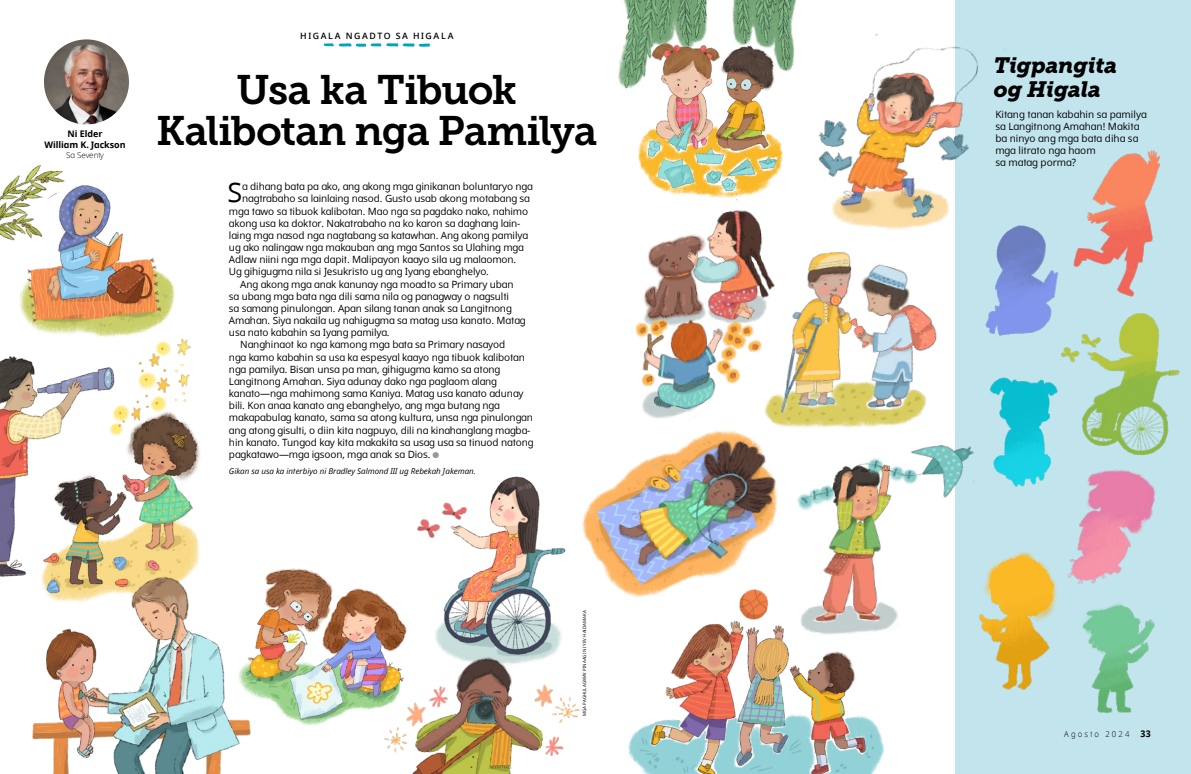
<style>
.page{position:relative;width:1191px;height:774px;background:#fff}
.page>*{position:absolute;margin:0;border:0;box-sizing:border-box;transform-origin:0 0}
.artcl1_h1_next_Museo{font:41px/41px "Museo Slablds Lat 700";letter-spacing:-.025em;color:#000;text-align:center}
.artcl1_p1_first{font:27px "Dots Solidlds Lat";color:#000}
.t1{font:22px/24px "Museo Slablds Lat 900 Italic";letter-spacing:-.01em;color:#000}
.artcl1_p1{font:10px/12.2px "Dots Solidlds Lat";letter-spacing:-.01em;color:#000}
.artcl1_p1_first-2{font:10px "Dots Solidlds Lat";letter-spacing:-.01em;color:#000}
.p1_author-name{font:700 9px/10.5px "Dots Solidlds Lat";letter-spacing:-.005em;color:#000;text-align:center}
.p1_series-title__articl1_and_articl2{font:600 8.8px "Dots Solidlds Lat";letter-spacing:.185em;color:#000}
.t2{font:300 8.2px "Dots Solidlds Lat";letter-spacing:.28em;color:#000;scale:.95 1}
.artcl1_p1_event{font:italic 8px "Dots Solidlds Lat";color:#000}
.p1_author-role{font:300 8px "Dots Solidlds Lat";letter-spacing:-.005em;color:#000}
.t3{font:4.5px "Dots Solidlds Lat";color:#000}
.s1{font-family:"Ding P Ilds Dpi";font-size:8.5px;color:#969798}
.s2{font-weight:700;font-size:9.2px}
</style>
<div class="page">
<img style="left:44px;top:39px;width:85px;height:85px;border-radius:43px">
<svg style="left:323px;top:43px;width:107px;height:4px"></svg>
<div style="left:955px;top:0;width:236px;height:774px;background:#c2e4ed"></div>
<img style="left:818px;top:33px;width:161px;height:197px">
<img style="left:1061px;top:347px;width:119px;height:108px">
<img style="left:971px;top:136px;width:189px;height:211px">
<img style="left:981px;top:551px;width:73px;height:139px">
<img style="left:989px;top:367px;width:78px;height:120px">
<img style="left:1082px;top:606px;width:73px;height:107px">
<img style="left:618px;top:0;width:178px;height:201px">
<img style="left:635px;top:210px;width:127px;height:209px">
<img style="left:797px;top:445px;width:184px;height:179px">
<img style="left:582px;top:430px;width:195px;height:146px">
<img style="left:607px;top:575px;width:286px;height:199px">
<img style="left:428px;top:476px;width:138px;height:179px">
<img style="left:428px;top:655px;width:152px;height:119px">
<img style="left:32px;top:346px;width:396px;height:428px">
<img style="left:754px;top:239px;width:183px;height:198px">
<img style="left:1053px;top:460px;width:103px;height:146px">
<img style="left:0;top:165px;width:119px;height:415px">
<img style="left:10px;top:180px;width:180px;height:168px">
<p class="p1_author-name" style="left:44px;top:129px;width:83px">Ni Elder<br>William K. Jackson</p>
<p class="p1_author-role" style="left:66px;top:149px;width:39px">Sa Seventy</p>
<p class="p1_series-title__articl1_and_articl2" style="left:300px;top:29px;width:155px">HIGALA NGADTO SA HIGALA</p>
<p class="artcl1_h1_next_Museo" style="left:156px;top:67px;width:443px">Usa ka Tibuok<br>Kalibotan nga Pamilya</p>
<p class="artcl1_p1_first" style="left:227px;top:173px;width:16px">S</p>
<p class="artcl1_p1_first-2" style="left:242px;top:179px;width:292px">a dihang bata pa ako, ang akong mga ginikanan boluntaryo nga</p>
<p class="artcl1_p1_first-2" style="left:242px;top:191px;width:289px">nagtrabaho sa lainlaing nasod. Gusto usab akong motabang sa</p>
<p class="artcl1_p1_first-2" style="left:229px;top:204px;width:301px">mga tawo sa tibuok kalibotan. Mao nga sa pagdako nako, nahimo</p>
<p class="artcl1_p1_first-2" style="left:229px;top:216px;width:293px">akong usa ka doktor. Nakatrabaho na ko karon sa daghang lain-</p>
<p class="artcl1_p1_first-2" style="left:229px;top:228px;width:300px">laing mga nasod nga nagtabang sa katawhan. Ang akong pamilya</p>
<p class="artcl1_p1_first-2" style="left:229px;top:240px;width:296px">ug ako nalingaw nga makauban ang mga Santos sa Ulahing mga</p>
<p class="artcl1_p1_first-2" style="left:229px;top:252px;width:289px">Adlaw niini nga mga dapit. Malipayon kaayo sila ug malaomon.</p>
<p class="artcl1_p1_first-2" style="left:229px;top:264px;width:261px">Ug gihigugma nila si Jesukristo ug ang Iyang ebanghelyo.</p>
<p class="artcl1_p1" style="left:229px;top:278px;width:298px;text-indent:11px">Ang akong mga anak kanunay nga moadto sa Primary uban sa ubang mga bata nga dili sama nila og panagway o nagsulti<br>sa samang pinulongan. Apan silang tanan anak sa Langitnong Amahan. Siya nakaila ug nahigugma sa matag usa kanato. Matag usa nato kabahin sa Iyang pamilya.</p>
<p class="artcl1_p1" style="left:229px;top:339px;width:306px;text-indent:11px">Nanghinaot ko nga kamong mga bata sa Primary nasayod<br>nga kamo kabahin sa usa ka espesyal kaayo nga tibuok kalibotan nga pamilya. Bisan unsa pa man, gihigugma kamo sa atong Langitnong Amahan. Siya adunay dako nga paglaom alang kanato—nga mahimong sama Kaniya. Matag usa kanato adunay bili. Kon anaa kanato ang ebanghelyo, ang mga butang nga makapabulag kanato, sama sa atong kultura, unsa nga pinulongan ang atong gisulti, o diin kita nagpuyo, dili na kinahanglang magba&shy;hin kanato. Tungod kay kita makakita sa usag usa sa tinuod natong pagkatawo—mga igsoon, mga anak sa Dios. <span class="s1">●</span></p>
<p class="artcl1_p1_event" style="left:229px;top:466px;width:248px">Gikan sa usa ka interbiyo ni Bradley Salmond III ug Rebekah Jakeman.</p>
<p class="t3" style="left:581px;top:716px;width:107px;rotate:-90deg">MGA PAGHULAGWAY PINAAGI NI YEV HAIDAMAKA</p>
<p class="t1" style="left:994px;top:52px;width:125px">Tigpangita og Higala</p>
<p class="artcl1_p1" style="left:995px;top:108px;width:153px">Kitang tanan kabahin sa pamilya sa Langitnong Amahan! Makita ba ninyo ang mga bata diha sa mga litrato nga haom<br>sa matag porma?</p>
<p class="t2" style="left:1064px;top:728px;width:93px">Agosto 2024 <span class="s2">33</span></p>
</div>
